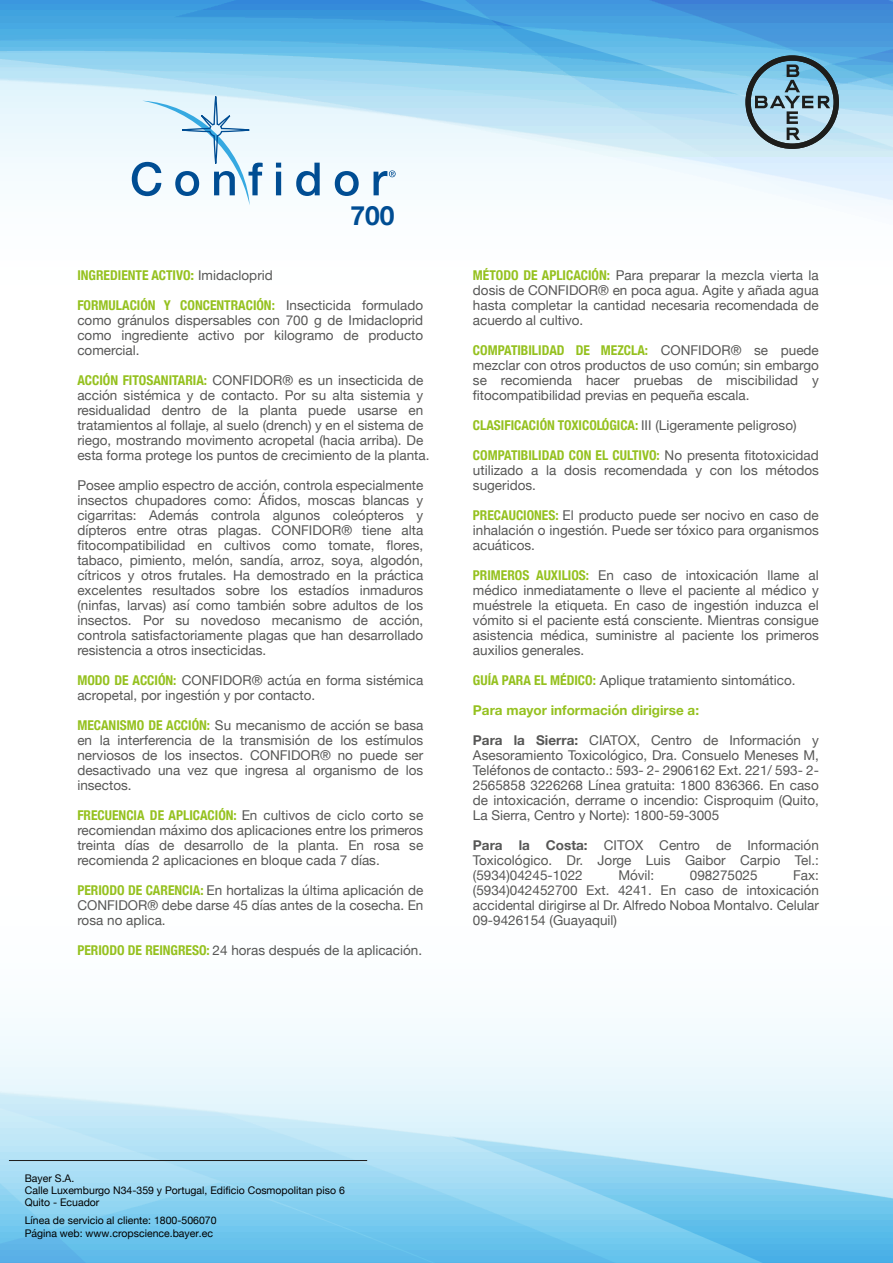
<style>
.page{position:relative;width:893px;height:1263px;background:#fff}
.page>*{position:absolute;margin:0;border:0;box-sizing:border-box;transform-origin:0 0}
.t1{font:700 26.4px "Helvetica Neue";color:#004d93}
.t2{font:13.5px/15px "Helvetica Neue";color:#575756;text-align:justify}
.t3{font:700 condensed 13.5px "Helvetica Neue";color:#95c11f}
.t4{font:700 13.5px "Helvetica Neue";color:#95c11f}
.t5{font:10.5px/12px "Helvetica Neue";color:#000}
.s1{font-stretch:normal}
.s2{font-weight:400;font-stretch:normal;color:#575756}
.s3{font-weight:700;font-stretch:condensed;color:#95c11f}
.s4{font-weight:700}
</style>
<div class="page">
<div style="left:0;top:1024px;width:893px;height:68px;background:#eff9fd"></div>
<svg style="left:0;top:0;width:893px;height:200px"></svg>
<svg style="left:0;top:1093px;width:893px;height:170px;background:#abdef4"></svg>
<svg style="left:449px;top:1136px;width:444px;height:127px;background:#8dd2f1"></svg>
<hr style="left:9px;top:1160px;width:358px;height:1px;background:#1d1d1b">
<svg style="left:649px;top:0;width:244px;height:149px;background:#78b3da"></svg>
<svg style="left:276px;top:163px;width:5px;height:32px"></svg>
<svg style="left:296px;top:163px;width:24px;height:33px"></svg>
<svg style="left:335px;top:171px;width:24px;height:25px"></svg>
<svg style="left:374px;top:170px;width:22px;height:25px"></svg>
<svg style="left:132px;top:83px;width:131px;height:122px"></svg>
<h1 class="t1" style="left:350px;top:195px;width:46px">700</h1>
<p class="t3" style="left:77px;top:264px;width:197px">INGREDIENTE ACTIVO<span class="s1">:</span> <span class="s2">Imidacloprid</span></p>
<p class="t2" style="left:77px;top:299px;width:347px"><span class="s3">FORMULACIÓN Y CONCENTRACIÓN:</span> Insecticida formulado como gránulos dispersables con 700 g de Imidacloprid como ingrediente activo por kilogramo de producto comercial.</p>
<p class="t2" style="left:77px;top:374px;width:354px;text-align:left"><span class="s3">ACCIÓN FITOSANITARIA:</span> CONFIDOR® es un insecticida de acción sistémica y de contacto. Por su alta sistemia y residualidad dentro de la planta puede usarse en tratamientos al follaje, al suelo (drench) y en el sistema de riego, mostrando movimento acropetal (hacia arriba). De esta forma protege los puntos de crecimiento de la planta.</p>
<p class="t2" style="left:77px;top:479px;width:347px">Posee amplio espectro de acción, controla especialmente insectos chupadores como: Áfidos, moscas blancas y cigarritas: Además controla algunos coleópteros y dípteros entre otras plagas. CONFIDOR® tiene alta fitocompatibilidad en cultivos como tomate, flores, tabaco, pimiento, melón, sandía, arroz, soya, algodón, cítricos y otros frutales. Ha demostrado en la práctica excelentes resultados sobre los estadíos inmaduros (ninfas, larvas) así como también sobre adultos de los insectos. Por su novedoso mecanismo de acción, controla satisfactoriamente plagas que han desarrollado resistencia a otros insecticidas.</p>
<p class="t2" style="left:77px;top:673px;width:347px"><span class="s3">MODO DE ACCIÓN:</span> CONFIDOR® actúa en forma sistémica acropetal, por ingestión y por contacto.</p>
<p class="t2" style="left:77px;top:718px;width:347px"><span class="s3">MECANISMO DE ACCIÓN:</span> Su mecanismo de acción se basa en la interferencia de la transmisión de los estímulos nerviosos de los insectos. CONFIDOR® no puede ser desactivado una vez que ingresa al organismo de los insectos.</p>
<p class="t2" style="left:77px;top:808px;width:347px"><span class="s3">FRECUENCIA DE APLICACIÓN:</span> En cultivos de ciclo corto se recomiendan máximo dos aplicaciones entre los primeros treinta días de desarrollo de la planta. En rosa se recomienda 2 aplicaciones en bloque cada 7 días.</p>
<p class="t2" style="left:77px;top:883px;width:348px"><span class="s3">PERIODO DE CARENCIA:</span> En hortalizas la última aplicación de CONFIDOR® debe darse 45 días antes de la cosecha. En rosa no aplica.</p>
<p class="t2" style="left:77px;top:943px;width:346px"><span class="s3">PERIODO DE REINGRESO:</span> 24 horas después de la aplicación.</p>
<p class="t2" style="left:473px;top:268px;width:347px"><span class="s3">MÉTODO DE APLICACIÓN:</span> Para preparar la mezcla vierta la dosis de CONFIDOR® en poca agua. Agite y añada agua hasta completar la cantidad necesaria recomendada de acuerdo al cultivo.</p>
<p class="t2" style="left:473px;top:343px;width:347px"><span class="s3">COMPATIBILIDAD DE MEZCLA:</span> CONFIDOR® se puede mezclar con otros productos de uso común; sin embargo se recomienda hacer pruebas de miscibilidad y fitocompatibilidad previas en pequeña escala.</p>
<p class="t3" style="left:473px;top:414px;width:325px">CLASIFICACIÓN TOXICOLÓGICA: <span class="s2">III (Ligeramente peligroso)</span></p>
<p class="t2" style="left:473px;top:448px;width:347px"><span class="s3">COMPATIBILIDAD CON EL CULTIVO:</span> No presenta fitotoxicidad utilizado a la dosis recomendada y con los métodos sugeridos.</p>
<p class="t2" style="left:473px;top:508px;width:347px"><span class="s3">PRECAUCIONES:</span> El producto puede ser nocivo en caso de inhalación o ingestión. Puede ser tóxico para organismos acuáticos.</p>
<p class="t2" style="left:473px;top:568px;width:347px"><span class="s3">PRIMEROS AUXILIOS:</span> En caso de intoxicación llame al médico inmediatamente o lleve el paciente al médico y muéstrele la etiqueta. En caso de ingestión induzca el vómito si el paciente está consciente. Mientras consigue asistencia médica, suministre al paciente los primeros auxilios generales.</p>
<p class="t2" style="left:473px;top:673px;width:324px"><span class="s3">GUÍA PARA EL MÉDICO:</span> Aplique tratamiento sintomático.</p>
<p class="t4" style="left:473px;top:700px;width:228px">Para mayor información dirigirse a:</p>
<p class="t2" style="left:473px;top:733px;width:347px"><span class="s4">Para la Sierra:</span> CIATOX, Centro de Información y Asesoramiento Toxicológico, Dra. Consuelo Meneses M, Teléfonos de contacto.: 593- 2- 2906162 Ext. 221/ 593- 2- 2565858 3226268 Línea gratuita: 1800 836366. En caso de intoxicación, derrame o incendio: Cisproquim (Quito, La Sierra, Centro y Norte): 1800-59-3005</p>
<p class="t2" style="left:473px;top:838px;width:347px"><span class="s4">Para la Costa:</span> CITOX Centro de Información Toxicológico. Dr. Jorge Luis Gaibor Carpio Tel.: (5934)04245-1022</p>
<p class="t2" style="left:618px;top:868px;width:38px">Móvil:</p>
<p class="t2" style="left:690px;top:868px;width:69px">098275025</p>
<p class="t2" style="left:473px;top:868px;width:348px;text-indent:320px">Fax: (5934)042452700 Ext. 4241. En caso de intoxicación accidental dirigirse al Dr. Alfredo Noboa Montalvo. Celular 09-9426154 (Guayaquil)</p>
<p class="t5" style="left:25px;top:1173px;width:322px">Bayer S.A.<br>Calle Luxemburgo N34-359 y Portugal, Edificio Cosmopolitan piso 6<br>Quito - Ecuador</p>
<p class="t5" style="left:25px;top:1215px;width:193px;line-height:12.6px">Línea de servicio al cliente: 1800-506070<br>Página web: www.cropscience.bayer.ec</p>
</div>
